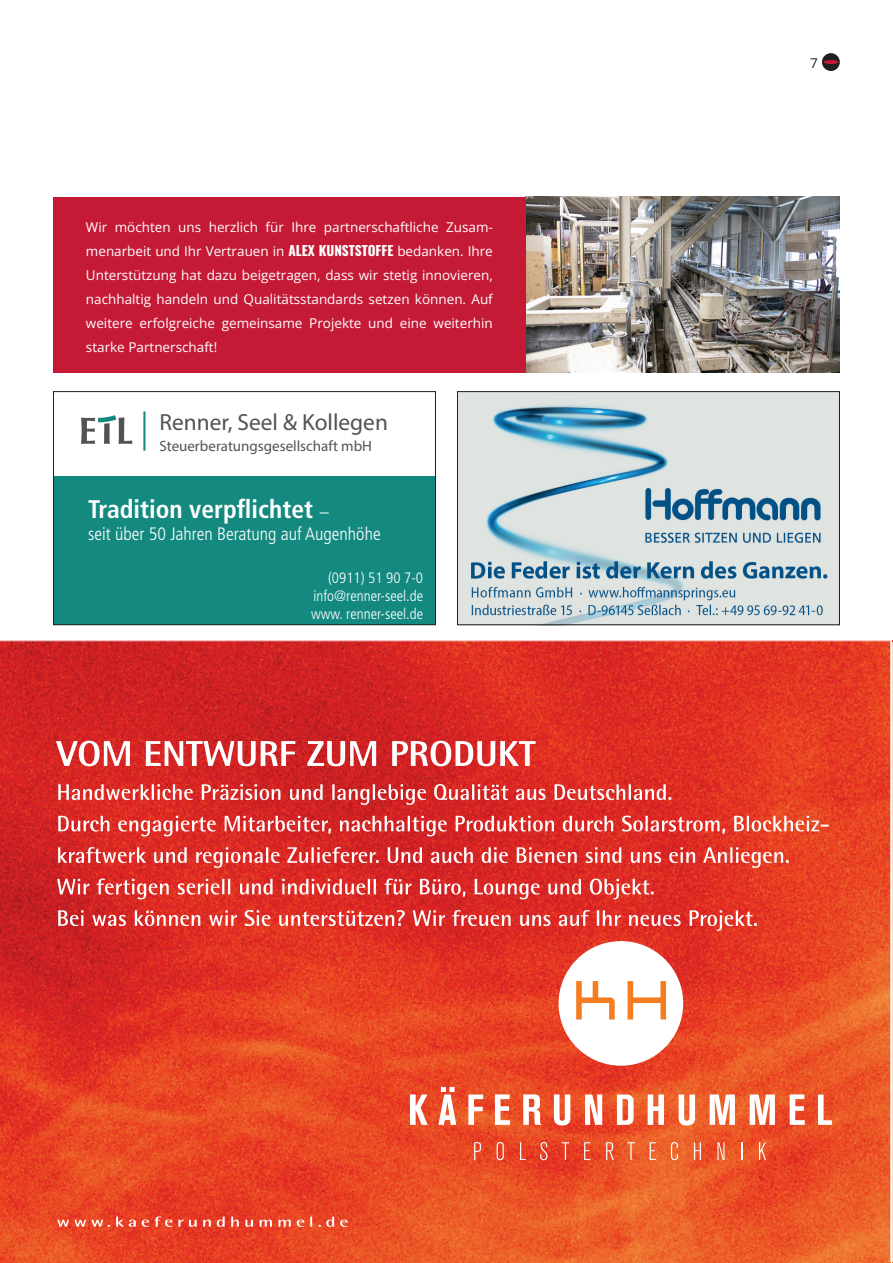
<style>
.page{position:relative;width:893px;height:1263px;background:#fff}
.page>*{position:absolute;margin:0;border:0;box-sizing:border-box;transform-origin:0 0}
.t1{font:700 condensed 25.5px "Frutiger LT Std";color:#fff}
.t2{font:23.4px "Myriad Pro";color:#505356}
.t3{font:300 condensed 18px "Frutiger LT Std";color:#fff}
.t4{font:300 condensed 15px/18px "Frutiger LT Std";color:#fff;text-align:justify}
.t5{font:15px "Myriad Pro";color:#505356}
.Bullets{font:13.5px/24px "Open Sans";color:#fff;text-align:justify}
.t6{font:13.5px "Open Sans";color:#231f20}
.s1{font-family:"Oswald";font-weight:700}
.s2{font-weight:300;font-size:18px}
</style>
<div class="page">
<div style="left:822px;top:53px;width:18px;height:18px;background:#231f20;border-radius:50%"></div>
<svg style="left:823px;top:60px;width:15px;height:4px"></svg>
<img style="left:0;top:641px;width:890px;height:622px">
<svg style="left:56px;top:741px;width:480px;height:25px"></svg>
<svg style="left:58px;top:910px;width:699px;height:21px;background:#e25751"></svg>
<svg style="left:57px;top:878px;width:597px;height:21px;background:#e15753"></svg>
<svg style="left:58px;top:847px;width:731px;height:21px;background:#e15652"></svg>
<svg style="left:58px;top:815px;width:770px;height:21px;background:#e25954"></svg>
<svg style="left:58px;top:784px;width:613px;height:21px;background:#df5755"></svg>
<svg style="left:410px;top:1094px;width:18px;height:31px"></svg>
<svg style="left:438px;top:1087px;width:18px;height:38px"></svg>
<svg style="left:468px;top:1094px;width:15px;height:31px"></svg>
<svg style="left:495px;top:1094px;width:15px;height:31px"></svg>
<svg style="left:523px;top:1094px;width:18px;height:31px"></svg>
<svg style="left:554px;top:1094px;width:16px;height:31px"></svg>
<svg style="left:585px;top:1094px;width:17px;height:31px"></svg>
<svg style="left:617px;top:1094px;width:17px;height:31px"></svg>
<svg style="left:648px;top:1094px;width:16px;height:31px"></svg>
<svg style="left:679px;top:1094px;width:16px;height:31px"></svg>
<svg style="left:710px;top:1094px;width:25px;height:31px"></svg>
<svg style="left:750px;top:1094px;width:25px;height:31px"></svg>
<svg style="left:790px;top:1094px;width:15px;height:31px"></svg>
<svg style="left:818px;top:1094px;width:14px;height:31px"></svg>
<svg style="left:474px;top:1142px;width:7px;height:18px"></svg>
<svg style="left:497px;top:1142px;width:7px;height:18px"></svg>
<svg style="left:520px;top:1142px;width:6px;height:18px"></svg>
<svg style="left:540px;top:1142px;width:7px;height:18px"></svg>
<svg style="left:562px;top:1142px;width:7px;height:18px"></svg>
<svg style="left:584px;top:1142px;width:6px;height:18px"></svg>
<svg style="left:606px;top:1142px;width:8px;height:18px"></svg>
<svg style="left:627px;top:1142px;width:8px;height:18px"></svg>
<svg style="left:650px;top:1142px;width:6px;height:18px"></svg>
<svg style="left:671px;top:1142px;width:7px;height:18px"></svg>
<svg style="left:694px;top:1142px;width:7px;height:18px"></svg>
<svg style="left:717px;top:1142px;width:7px;height:18px"></svg>
<svg style="left:741px;top:1142px;width:1px;height:18px"></svg>
<svg style="left:759px;top:1142px;width:7px;height:18px"></svg>
<div style="left:559px;top:941px;width:124px;height:125px;background:#fff;border-radius:50%"></div>
<svg style="left:576px;top:981px;width:39px;height:38px"></svg>
<svg style="left:628px;top:981px;width:38px;height:38px"></svg>
<svg style="left:57px;top:1216px;width:291px;height:11px;background:#eb6650"></svg>
<img style="left:892px;top:652px;width:1px;height:610px">
<svg style="left:889px;top:641px;width:4px;height:11px"></svg>
<img style="left:459px;top:393px;width:379px;height:230px">
<div style="left:457px;top:391px;width:383px;height:234px;border:1px solid #231f20"></div>
<div style="left:53px;top:476px;width:383px;height:149px;background:#148980"></div>
<img style="left:82px;top:411px;width:64px;height:39px">
<div style="left:53px;top:391px;width:383px;height:234px;border:1px solid #231f20"></div>
<img style="left:526px;top:197px;width:314px;height:175px">
<div style="left:53px;top:197px;width:473px;height:175px;background:#c51a35"></div>
<p class="Bullets" style="left:86px;top:215px;width:408px">Wir möchten uns herzlich für Ihre partnerschaftliche Zusam&shy;menarbeit und Ihr Vertrauen in <span class="s1">ALEX KUNSTSTOFFE</span> bedanken. Ihre Unterstützung hat dazu beigetragen, dass wir stetig innovieren, nachhaltig handeln und Qualitätsstandards setzen können. Auf weitere erfolgreiche gemeinsame Projekte und eine weiterhin starke Partnerschaft!</p>
<p class="t2" style="left:159px;top:408px;width:230px">Renner, Seel &amp; Kollegen</p>
<p class="t5" style="left:159px;top:437px;width:214px">Steuerberatungsgesellschaft mbH</p>
<p class="t1" style="left:88px;top:494px;width:242px">Tradition verpflichtet <span class="s2">–</span></p>
<p class="t3" style="left:88px;top:523px;width:294px">seit über 50 Jahren Beratung auf Augenhöhe</p>
<p class="t4" style="left:311px;top:569px;width:113px;text-indent:17px">(0911) 51 90 7-0 info@renner-seel.de www. renner-seel.de</p>
<p class="t6" style="left:810px;top:53px;width:9px">7</p>
</div>
